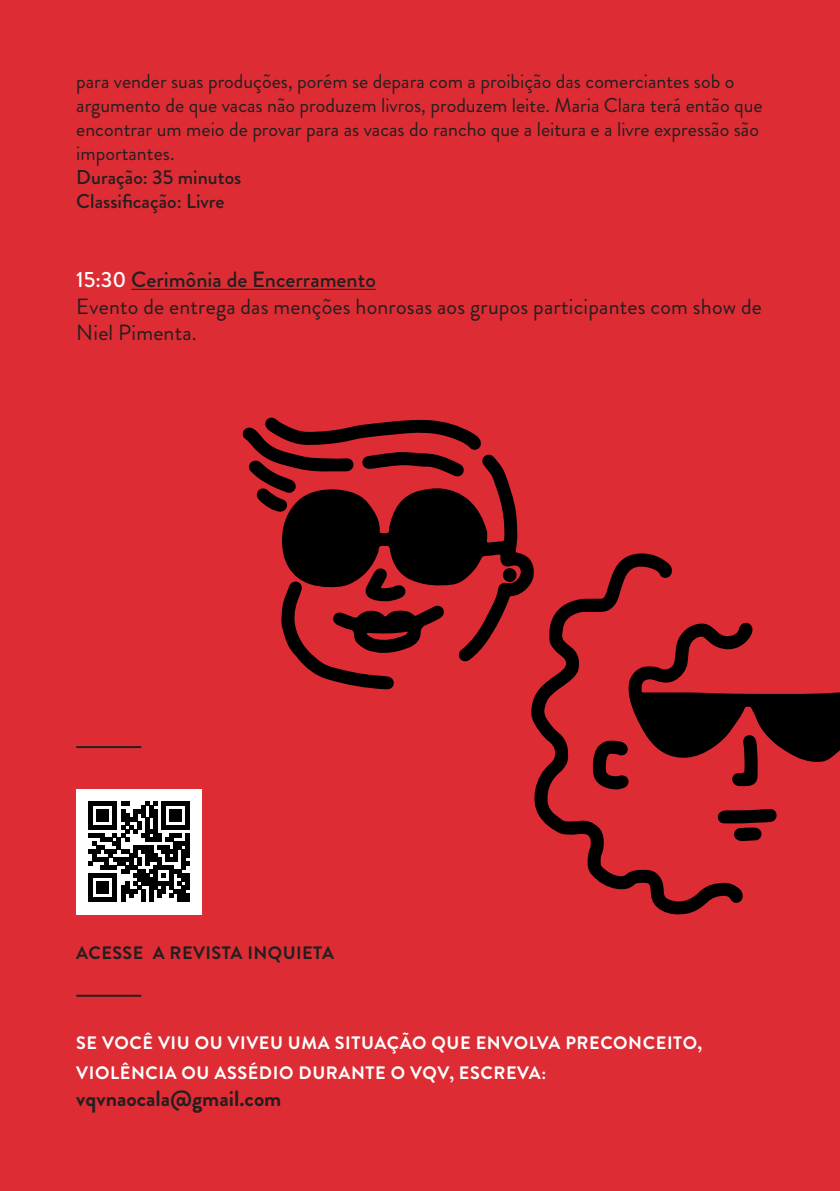
<style>
.page{position:relative;width:840px;height:1191px;background:#fff}
.page>*{position:absolute;margin:0;border:0;box-sizing:border-box;transform-origin:0 0}
.t1{font:22px/26.4px "Brandon Grotesque";letter-spacing:.01em;color:#231f20}
.t2{font:700 22px "Brandon Grotesque";color:#231f20}
.t3{font:20px/24px "Brandon Grotesque";color:#231f20}
.t4{font:500 20px/24px "Brandon Grotesque";color:#231f20}
.t5{font:700 18px/30px "Brandon Grotesque";letter-spacing:.035em;color:#fff}
.t6{font:700 18px "Brandon Grotesque";letter-spacing:.025em;color:#231f20}
.s1{font-weight:500;color:#fff}
.s2{font-weight:500}
</style>
<div class="page">
<div style="left:0;top:0;width:839px;height:1191px;background:#dd2c34"></div>
<hr style="left:131px;top:289px;width:91px;height:1px;background:#231f20">
<hr style="left:222px;top:289px;width:153px;height:1px;background:#231f20">
<div style="left:76px;top:789px;width:126px;height:125px;background:#fff"></div>
<svg style="left:89px;top:801px;width:100px;height:100px"></svg>
<hr style="left:89px;top:897px;width:28px;height:4px;background:#000">
<div style="left:97px;top:881px;width:12px;height:12px;background:#000"></div>
<hr style="left:76px;top:994px;width:65px;height:2px;background:#231f20">
<hr style="left:76px;top:746px;width:65px;height:2px;background:#231f20">
<svg style="left:282px;top:454px;width:248px;height:208px;fill:#000"></svg>
<svg style="left:281px;top:568px;width:163px;height:121px"></svg>
<svg style="left:242px;top:417px;width:239px;height:95px"></svg>
<div style="left:502px;top:568px;width:14px;height:14px;background:#000;border-radius:50%"></div>
<svg style="left:530px;top:553px;width:212px;height:362px"></svg>
<svg style="left:592px;top:622px;width:247px;height:167px"></svg>
<svg style="left:717px;top:809px;width:59px;height:32px"></svg>
<p class="t3" style="left:76px;top:69px;width:687px">para vender suas produções, porém se depara com a proibição das comerciantes sob o argumento de que vacas não produzem livros, produzem leite. Maria Clara terá então que encontrar um meio de provar para as vacas do rancho que a leitura e a livre expressão são importantes.</p>
<p class="t4" style="left:76px;top:165px;width:166px">Duração: 35 minutos<br>Classificação: Livre</p>
<p class="t1" style="left:76px;top:267px;width:686px"><span class="s1">15:30</span> <span class="s2">Cerimônia de Encerramento<br></span>Evento de entrega das menções honrosas aos grupos participantes com show de<br>Niel Pimenta.</p>
<p class="t6" style="left:76px;top:940px;width:259px">ACESSE A REVISTA INQUIETA</p>
<p class="t5" style="left:76px;top:1028px;width:627px">SE VOCÊ VIU OU VIVEU UMA SITUAÇÃO QUE ENVOLVA PRECONCEITO,<br>VIOLÊNCIA OU ASSÉDIO DURANTE O VQV, ESCREVA:</p>
<p class="t2" style="left:76px;top:1083px;width:206px">vqvnaocala@gmail.com</p>
</div>
